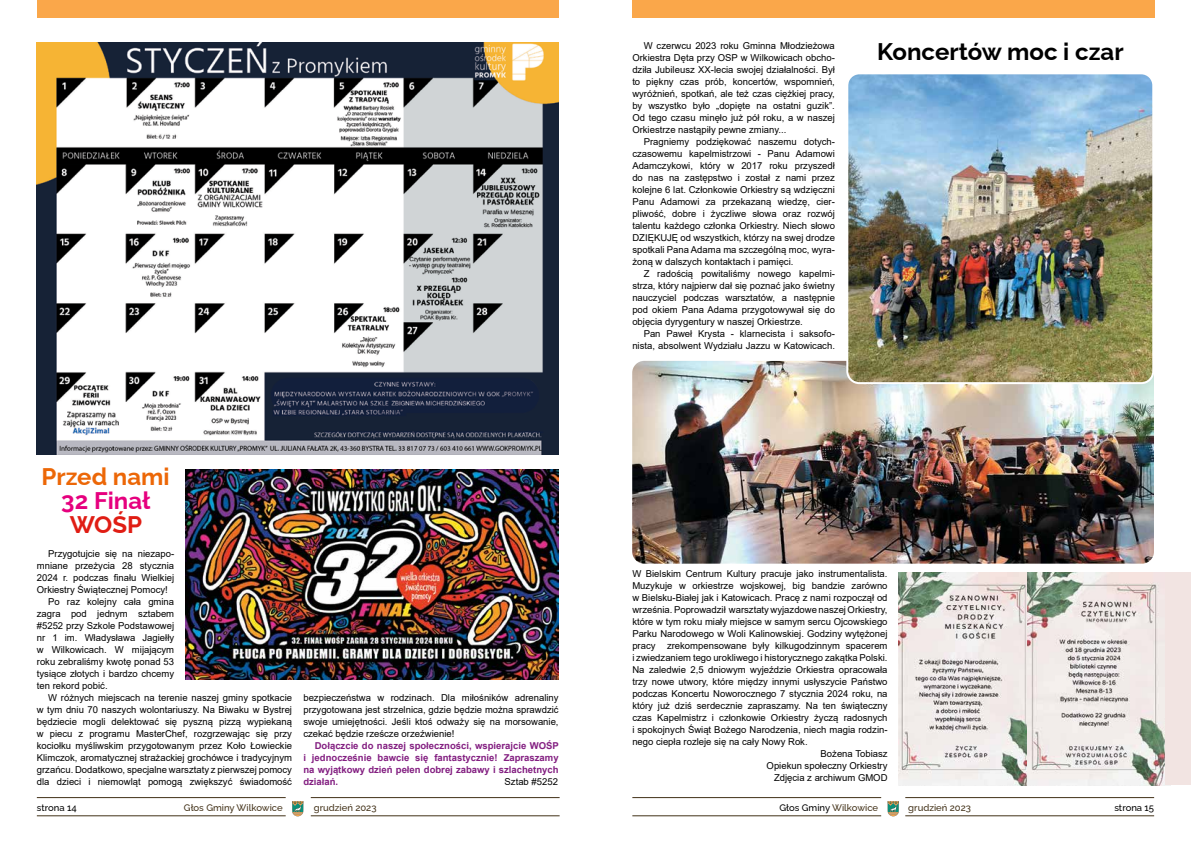
<style>
.page{position:relative;width:1191px;height:842px;background:#fff}
.page>*{position:absolute;margin:0;border:0;box-sizing:border-box;transform-origin:0 0}
.t1{font:700 24px "Raleway";color:#000}
.t2{font:700 24px "Raleway";color:#ec6707}
.t3{font:700 24px "Raleway";color:#e6007e}
.t4{font:700 24px "Raleway";color:#e01d14}
.t5{font:9.5px/12px "Arial";color:#000;text-align:justify}
.t6{font:700 9.5px/12px "Arial";color:#831f81;text-align:justify}
.t7{font:500 9.5px "Raleway";color:#423118}
.t8{font:500 9.5px "Raleway";color:#000}
.s1{color:#423118}
</style>
<div class="page">
<svg style="left:292px;top:801px;width:11px;height:15px"></svg>
<svg style="left:887px;top:801px;width:12px;height:15px"></svg>
<hr style="left:37px;top:797px;width:249px;height:1px;background:#423118">
<hr style="left:632px;top:797px;width:249px;height:1px;background:#423118">
<hr style="left:311px;top:797px;width:248px;height:1px;background:#423118">
<hr style="left:905px;top:797px;width:249px;height:1px;background:#423118">
<hr style="left:37px;top:815px;width:249px;height:1px;background:#423118">
<hr style="left:632px;top:815px;width:249px;height:1px;background:#423118">
<hr style="left:311px;top:815px;width:248px;height:1px;background:#423118">
<hr style="left:905px;top:815px;width:249px;height:1px;background:#423118">
<div style="left:37px;top:0;width:521px;height:18px;background:#faa74a"></div>
<img style="left:37px;top:43px;width:521px;height:412px">
<img style="left:632px;top:361px;width:522px;height:203px">
<div style="left:632px;top:0;width:522px;height:18px;background:#faa74a"></div>
<img style="left:847px;top:75px;width:306px;height:308px">
<div style="left:846px;top:72px;width:308px;height:312px;border:2px solid #fff;border-radius:12px"></div>
<img style="left:899px;top:573px;width:266px;height:212px">
<img style="left:186px;top:469px;width:372px;height:210px">
<div style="left:1165px;top:573px;width:26px;height:212px;background:#f2e4e2"></div>
<h1 class="t2" style="left:41px;top:457px;width:130px">Przed nami</h1>
<h1 class="t3" style="left:61px;top:481px;width:91px">32 Finał</h1>
<h1 class="t4" style="left:70px;top:505px;width:74px">WOŚP</h1>
<p class="t5" style="left:48px;top:547px;width:127px">Przygotujcie się na niezapo-</p>
<p class="t5" style="left:37px;top:559px;width:139px">mniane przeżycia 28 stycznia</p>
<p class="t5" style="left:37px;top:571px;width:139px">2024 r. podczas finału Wielkiej</p>
<p class="t5" style="left:37px;top:583px;width:132px">Orkiestry Świątecznej Pomocy!</p>
<p class="t5" style="left:48px;top:595px;width:127px">Po raz kolejny cała gmina</p>
<p class="t5" style="left:37px;top:607px;width:139px">zagra pod jednym sztabem</p>
<p class="t5" style="left:37px;top:619px;width:139px">#5252 przy Szkole Podstawowej</p>
<p class="t5" style="left:37px;top:631px;width:139px">nr 1 im. Władysława Jagiełły</p>
<p class="t5" style="left:37px;top:643px;width:139px">w Wilkowicach. W mijającym</p>
<p class="t5" style="left:37px;top:655px;width:139px">roku zebraliśmy kwotę ponad 53</p>
<p class="t5" style="left:37px;top:667px;width:139px">tysiące złotych i bardzo chcemy</p>
<p class="t5" style="left:37px;top:679px;width:72px">ten rekord pobić.</p>
<p class="t5" style="left:48px;top:691px;width:245px">W różnych miejscach na terenie naszej gminy spotkacie</p>
<p class="t5" style="left:37px;top:703px;width:257px">w tym dniu 70 naszych wolontariuszy. Na Biwaku w Bystrej</p>
<p class="t5" style="left:37px;top:715px;width:257px">będziecie mogli delektować się pyszną pizzą wypiekaną</p>
<p class="t5" style="left:37px;top:727px;width:257px">w piecu z programu MasterChef, rozgrzewając się przy</p>
<p class="t5" style="left:37px;top:739px;width:257px">kociołku myśliwskim przygotowanym przez Koło Łowieckie</p>
<p class="t5" style="left:37px;top:751px;width:257px">Klimczok, aromatycznej strażackiej grochówce i tradycyjnym</p>
<p class="t5" style="left:37px;top:763px;width:257px">grzańcu. Dodatkowo, specjalne warsztaty z pierwszej pomocy</p>
<p class="t5" style="left:37px;top:775px;width:257px">dla dzieci i niemowląt pomogą zwiększyć świadomość</p>
<p class="t5" style="left:303px;top:691px;width:257px">bezpieczeństwa w rodzinach. Dla miłośników adrenaliny przygotowana jest strzelnica, gdzie będzie można sprawdzić swoje umiejętności. Jeśli ktoś odważy się na morsowanie, czekać będzie rześcze orzeźwienie!</p>
<p class="t6" style="left:303px;top:739px;width:257px;text-indent:11px">Dołączcie do naszej społeczności, wspierajcie WOŚP i jednocześnie bawcie się fantastycznie! Zapraszamy na wyjątkowy dzień pełen dobrej zabawy i szlachetnych działań.</p>
<p class="t5" style="left:504px;top:775px;width:55px">Sztab #5252</p>
<p class="t5" style="left:632px;top:40px;width:204px;text-indent:11px">W czerwcu 2023 roku Gminna Młodzieżowa Orkiestra Dęta przy OSP w Wilkowicach obcho&shy;dziła Jubileusz XX-lecia swojej działalności. Był to piękny czas prób, koncertów, wspomnień, wyróżnień, spotkań, ale też czas ciężkiej pracy, by wszystko było „dopięte na ostatni guzik”.<br>Od tego czasu minęło już pół roku, a w naszej Orkiestrze nastąpiły pewne zmiany...</p>
<p class="t5" style="left:632px;top:136px;width:204px;text-indent:11px">Pragniemy podziękować naszemu dotych&shy;czasowemu kapelmistrzowi - Panu Adamowi Adamczykowi, który w 2017 roku przyszedł do nas na zastępstwo i został z nami przez kolejne 6 lat. Członkowie Orkiestry są wdzięczni Panu Adamowi za przekazaną wiedzę, cier&shy;pliwość, dobre i życzliwe słowa oraz rozwój talentu każdego członka Orkiestry. Niech słowo DZIĘKUJĘ od wszystkich, którzy na swej drodze spotkali Pana Adama ma szczególną moc, wyra&shy;żoną w dalszych kontaktach i pamięci.</p>
<p class="t5" style="left:632px;top:268px;width:204px;text-indent:11px">Z radością powitaliśmy nowego kapelmi&shy;strza, który najpierw dał się poznać jako świetny nauczyciel podczas warsztatów, a następnie pod okiem Pana Adama przygotowywał się do objęcia dyrygentury w naszej Orkiestrze.</p>
<p class="t5" style="left:632px;top:328px;width:204px;text-align:right">Pan Paweł Krysta - klarnecista i saksofo&shy;nista, absolwent Wydziału Jazzu w Katowicach.</p>
<h1 class="t1" style="left:877px;top:32px;width:248px">Koncertów moc i czar</h1>
<p class="t5" style="left:632px;top:568px;width:257px">W Bielskim Centrum Kultury pracuje jako instrumentalista.</p>
<p class="t5" style="left:632px;top:580px;width:257px">Muzykuje w orkiestrze wojskowej, big bandzie zarówno</p>
<p class="t5" style="left:632px;top:592px;width:257px">w Bielsku-Białej jak i Katowicach. Pracę z nami rozpoczął od</p>
<p class="t5" style="left:632px;top:604px;width:257px">września. Poprowadził warsztaty wyjazdowe naszej Orkiestry,</p>
<p class="t5" style="left:632px;top:616px;width:257px">które w tym roku miały miejsce w samym sercu Ojcowskiego</p>
<p class="t5" style="left:632px;top:628px;width:257px">Parku Narodowego w Woli Kalinowskiej. Godziny wytężonej</p>
<p class="t5" style="left:632px;top:640px;width:257px">pracy zrekompensowane były kilkugodzinnym spacerem</p>
<p class="t5" style="left:632px;top:652px;width:257px">i zwiedzaniem tego urokliwego i historycznego zakątka Polski.</p>
<p class="t5" style="left:632px;top:664px;width:257px">Na zaledwie 2,5 dniowym wyjeździe Orkiestra opracowała</p>
<p class="t5" style="left:632px;top:676px;width:257px">trzy nowe utwory, które między innymi usłyszycie Państwo</p>
<p class="t5" style="left:632px;top:688px;width:257px">podczas Koncertu Noworocznego 7 stycznia 2024 roku, na</p>
<p class="t5" style="left:632px;top:700px;width:257px">który już dziś serdecznie zapraszamy. Na ten świąteczny</p>
<p class="t5" style="left:632px;top:712px;width:257px">czas Kapelmistrz i członkowie Orkiestry życzą radosnych</p>
<p class="t5" style="left:632px;top:724px;width:257px">i spokojnych Świąt Bożego Narodzenia, niech magia rodzin-</p>
<p class="t5" style="left:632px;top:736px;width:177px">nego ciepła rozleje się na cały Nowy Rok.</p>
<p class="t5" style="left:820px;top:748px;width:68px">Bożena Tobiasz</p>
<p class="t5" style="left:766px;top:760px;width:122px">Opiekun społeczny Orkiestry</p>
<p class="t5" style="left:774px;top:772px;width:115px">Zdjęcia z archiwum GMOD</p>
<p class="t8" style="left:37px;top:800px;width:41px">strona 14</p>
<p class="t7" style="left:184px;top:800px;width:100px">Głos Gminy Wilkowice</p>
<p class="t7" style="left:314px;top:800px;width:64px">grudzień 2023</p>
<p class="t8" style="left:779px;top:800px;width:100px">Głos Gminy <span class="s1">Wilkowice</span></p>
<p class="t7" style="left:908px;top:800px;width:64px">grudzień 2023</p>
<p class="t8" style="left:1114px;top:800px;width:41px">strona 15</p>
</div>
